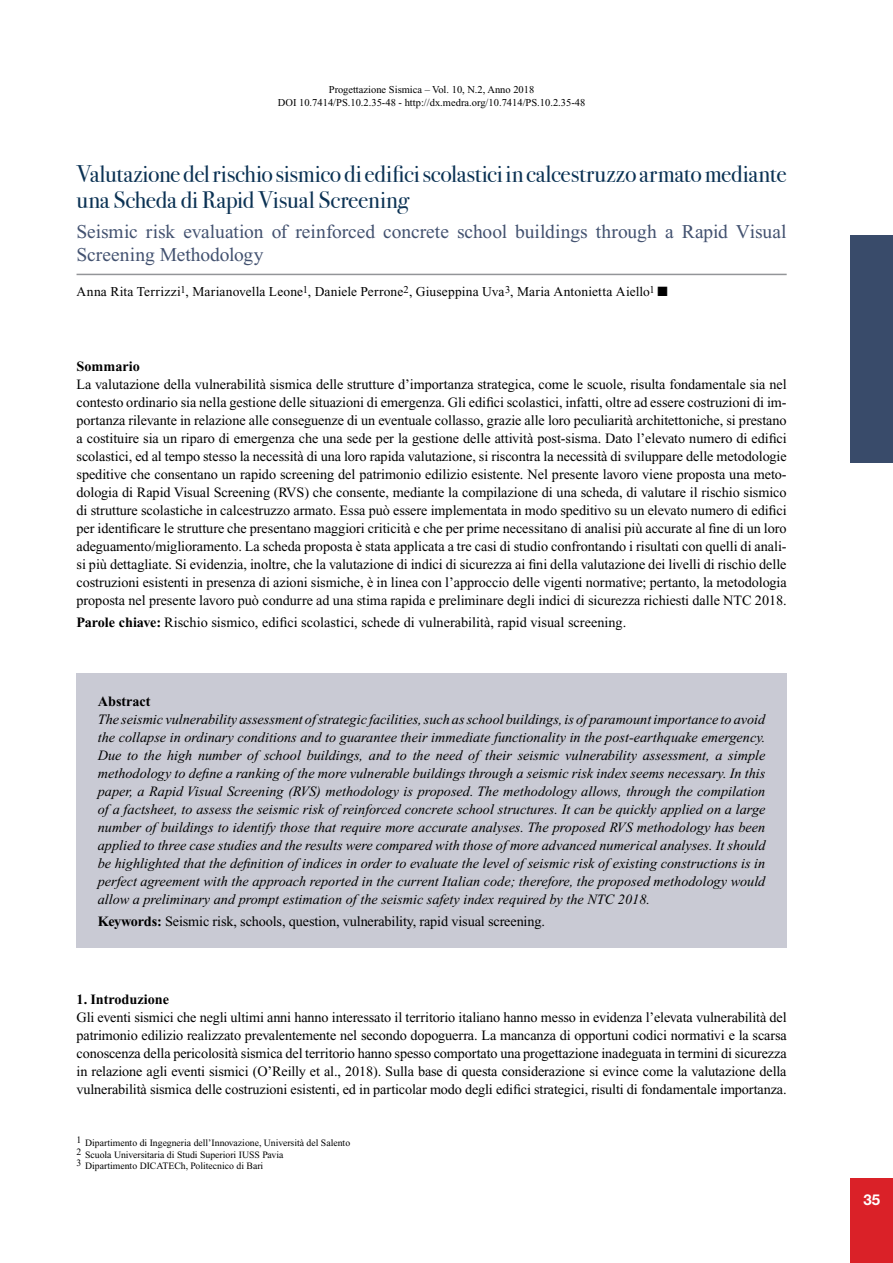
<style>
.page{position:relative;width:893px;height:1263px;background:#fff}
.page>*{position:absolute;margin:0;border:0;box-sizing:border-box;transform-origin:0 0}
.t1{font:24px/26.4px "Bodoni Svty Two ITCTT Book";letter-spacing:-.01em;color:#0b3254}
.t2{font:19.5px/23.1px "Times New Roman";letter-spacing:-.005em;color:#435270}
.t3{font:700 15px "Helvetica Neue";color:#fff}
.t4{font:14.25px/18px "Times New Roman";letter-spacing:-.005em;color:#000;text-align:justify}
.t5{font:italic 14.25px/18px "Times New Roman";color:#000;text-align:justify}
.t6{font:700 14.25px "Times New Roman";color:#000}
.t7{font:13.5px "Times New Roman";letter-spacing:.01em;color:#000}
.t8{font:10.5px/12.6px "Times New Roman";color:#000;text-align:center}
.t9{font:9.75px/11.7px "Times New Roman";color:#000}
.s1{font-weight:700}
</style>
<div class="page">
<div style="left:850px;top:1178px;width:43px;height:85px;background:#da2128"></div>
<div style="left:850px;top:236px;width:43px;height:227px;background:#394b6a"></div>
<hr style="left:77px;top:274px;width:710px;height:1px;background:#939598">
<div style="left:77px;top:672px;width:710px;height:275px;background:#c9cad4"></div>
<p class="t8" style="left:278px;top:83px;width:309px">Progettazione Sismica – Vol. 10, N.2, Anno 2018<br>DOI 10.7414/PS.10.2.35-48 - http://dx.medra.org/10.7414/PS.10.2.35-48</p>
<h1 class="t1" style="left:77px;top:158px;width:712px">Valutazione del rischio sismico di edifici scolastici in calcestruzzo armato mediante una Scheda di Rapid Visual Screening</h1>
<h2 class="t2" style="left:77px;top:220px;width:712px">Seismic risk evaluation of reinforced concrete school buildings through a Rapid Visual<br>Screening Methodology</h2>
<p class="t7" style="left:77px;top:284px;width:593px">Anna Rita Terrizzi<sup>1</sup>, Marianovella Leone<sup>1</sup>, Daniele Perrone<sup>2</sup>, Giuseppina Uva<sup>3</sup>, Maria Antonietta Aiello<sup>1</sup> ■</p>
<p class="t6" style="left:77px;top:358px;width:65px">Sommario</p>
<p class="t4" style="left:77px;top:375px;width:712px">La valutazione della vulnerabilità sismica delle strutture d’importanza strategica, come le scuole, risulta fondamentale sia nel contesto ordinario sia nella gestione delle situazioni di emergenza. Gli edifici scolastici, infatti, oltre ad essere costruzioni di im&shy;portanza rilevante in relazione alle conseguenze di un eventuale collasso, grazie alle loro peculiarità architettoniche, si prestano a costituire sia un riparo di emergenza che una sede per la gestione delle attività post-sisma. Dato l’elevato numero di edifici scolastici, ed al tempo stesso la necessità di una loro rapida valutazione, si riscontra la necessità di sviluppare delle metodologie speditive che consentano un rapido screening del patrimonio edilizio esistente. Nel presente lavoro viene proposta una meto&shy;dologia di Rapid Visual Screening (RVS) che consente, mediante la compilazione di una scheda, di valutare il rischio sismico di strutture scolastiche in calcestruzzo armato. Essa può essere implementata in modo speditivo su un elevato numero di edifici per identificare le strutture che presentano maggiori criticità e che per prime necessitano di analisi più accurate al fine di un loro adeguamento/miglioramento. La scheda proposta è stata applicata a tre casi di studio confrontando i risultati con quelli di anali&shy;si più dettagliate. Si evidenzia, inoltre, che la valutazione di indici di sicurezza ai fini della valutazione dei livelli di rischio delle costruzioni esistenti in presenza di azioni sismiche, è in linea con l’approccio delle vigenti normative; pertanto, la metodologia proposta nel presente lavoro può condurre ad una stima rapida e preliminare degli indici di sicurezza richiesti dalle NTC 2018.</p>
<p class="t4" style="left:77px;top:613px;width:551px"><span class="s1">Parole chiave:</span> Rischio sismico, edifici scolastici, schede di vulnerabilità, rapid visual screening.</p>
<p class="t6" style="left:98px;top:693px;width:54px">Abstract</p>
<p class="t5" style="left:98px;top:710px;width:669px">The seismic vulnerability assessment of strategic facilities, such as school buildings, is of paramount importance to avoid the collapse in ordinary conditions and to guarantee their immediate functionality in the post-earthquake emergency.<br>Due to the high number of school buildings, and to the need of their seismic vulnerability assessment, a simple methodology to define a ranking of the more vulnerable buildings through a seismic risk index seems necessary. In this paper, a Rapid Visual Screening (RVS) methodology is proposed. The methodology allows, through the compilation of a factsheet, to assess the seismic risk of reinforced concrete school structures. It can be quickly applied on a large number of buildings to identify those that require more accurate analyses. The proposed RVS methodology has been applied to three case studies and the results were compared with those of more advanced numerical analyses. It should be highlighted that the definition of indices in order to evaluate the level of seismic risk of existing constructions is in perfect agreement with the approach reported in the current Italian code; therefore, the proposed methodology would allow a preliminary and prompt estimation of the seismic safety index required by the NTC 2018.</p>
<p class="t4" style="left:98px;top:912px;width:449px"><span class="s1">Keywords:</span> Seismic risk, schools, question, vulnerability, rapid visual screening.</p>
<p class="t6" style="left:77px;top:991px;width:94px">1. Introduzione</p>
<p class="t4" style="left:77px;top:1008px;width:712px">Gli eventi sismici che negli ultimi anni hanno interessato il territorio italiano hanno messo in evidenza l’elevata vulnerabilità del patrimonio edilizio realizzato prevalentemente nel secondo dopoguerra. La mancanza di opportuni codici normativi e la scarsa conoscenza della pericolosità sismica del territorio hanno spesso comportato una progettazione inadeguata in termini di sicurezza in relazione agli eventi sismici (O’Reilly et al., 2018). Sulla base di questa considerazione si evince come la valutazione della vulnerabilità sismica delle costruzioni esistenti, ed in particolar modo degli edifici strategici, risulti di fondamentale importanza.</p>
<p class="t9" style="left:77px;top:1137px;width:275px">1 Dipartimento di Ingegneria dell’Innovazione, Università del Salento<br>2 Scuola Universitaria di Studi Superiori IUSS Pavia<br>3 Dipartimento DICATECh, Politecnico di Bari</p>
<p class="t3" style="left:863px;top:1190px;width:18px">35</p>
</div>
